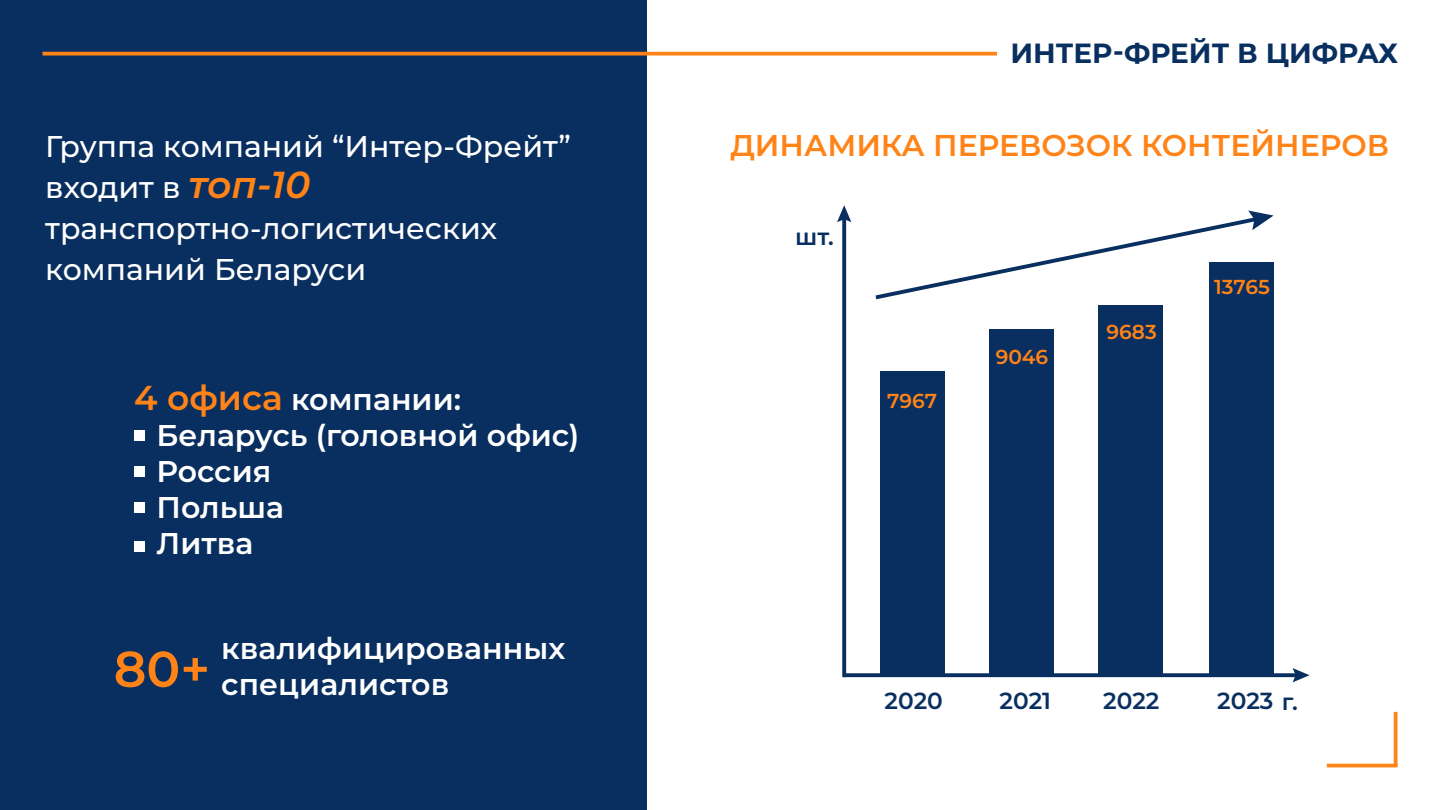
<style>
.page{position:relative;width:1440px;height:810px;background:#fff}
.page>*{position:absolute;margin:0;border:0;box-sizing:border-box;transform-origin:0 0}
.t1{font:600 50.1px "Montserrat";color:#ff8317}
.t2{font:600 30px/36px "Montserrat";color:#fff}
.t3{font:100 30px/41.2px "Montserrat";color:#fff}
.t4{font:100 30px "Montserrat";color:#ff8317}
.t5{font:100 27.75px "Montserrat";color:#092f60}
.t6{font:100 23.25px "Montserrat";color:#092f60}
.t7{font:100 20.17px "Montserrat";color:#ff8317}
.s1{font-weight:600;font-style:italic;font-size:37.5px;color:#ff8317}
.s2{font-size:34.5px;color:#ff8317}
</style>
<div class="page">
<div style="left:0;top:0;width:647px;height:810px;background:#092f60"></div>
<svg style="left:43px;top:52px;width:954px;height:4px;fill:#ff8317"></svg>
<div style="left:135px;top:431px;width:10px;height:10px;background:#fff"></div>
<div style="left:135px;top:467px;width:10px;height:10px;background:#fff"></div>
<div style="left:135px;top:502px;width:10px;height:11px;background:#fff"></div>
<div style="left:135px;top:541px;width:10px;height:11px;background:#fff"></div>
<hr style="left:1394px;top:712px;width:3px;height:55px;background:#ff8317">
<hr style="left:1327px;top:764px;width:70px;height:3px;background:#ff8317">
<hr style="left:843px;top:673px;width:455px;height:4px;background:#092f60">
<svg style="left:1293px;top:668px;width:17px;height:14px"></svg>
<svg style="left:842px;top:222px;width:4px;height:455px;fill:#092f60"></svg>
<svg style="left:837px;top:205px;width:14px;height:17px"></svg>
<div style="left:880px;top:371px;width:64px;height:304px;background:#092f60"></div>
<div style="left:989px;top:330px;width:65px;height:345px;background:#092f60"></div>
<div style="left:1099px;top:306px;width:64px;height:369px;background:#092f60"></div>
<svg style="left:875px;top:211px;width:399px;height:89px"></svg>
<div style="left:1209px;top:262px;width:65px;height:413px;background:#092f60"></div>
<p class="t5" style="left:1010px;top:34px;width:389px">ИНТЕР-ФРЕЙТ В ЦИФРАХ</p>
<p class="t3" style="left:45px;top:124px;width:527px">Группа компаний “Интер-Фрейт” входит в <span class="s1">топ-10 </span>транспортно-логистических компаний Беларуси</p>
<p class="t4" style="left:730px;top:125px;width:660px">ДИНАМИКА ПЕРЕВОЗОК КОНТЕЙНЕРОВ</p>
<p class="t6" style="left:795px;top:221px;width:40px">шт.</p>
<p class="t7" style="left:1214px;top:273px;width:57px">13765</p>
<p class="t2" style="left:157px;top:381px;width:424px;text-indent:-22px"><span class="s2">4 офиса</span> компании:<br>Беларусь (головной офис)<br>Россия<br>Польша<br>Литва</p>
<h1 class="t1" style="left:114px;top:636px;width:98px">80+</h1>
<p class="t2" style="left:221px;top:630px;width:346px">квалифицированных специалистов</p>
<p class="t7" style="left:887px;top:387px;width:51px">7967</p>
<p class="t7" style="left:996px;top:343px;width:54px">9046</p>
<p class="t7" style="left:1107px;top:318px;width:52px">9683</p>
<p class="t6" style="left:885px;top:686px;width:60px">2020</p>
<p class="t6" style="left:1000px;top:686px;width:53px">2021</p>
<p class="t6" style="left:1103px;top:686px;width:58px">2022</p>
<p class="t6" style="left:1217px;top:686px;width:82px">2023 г.</p>
</div>
